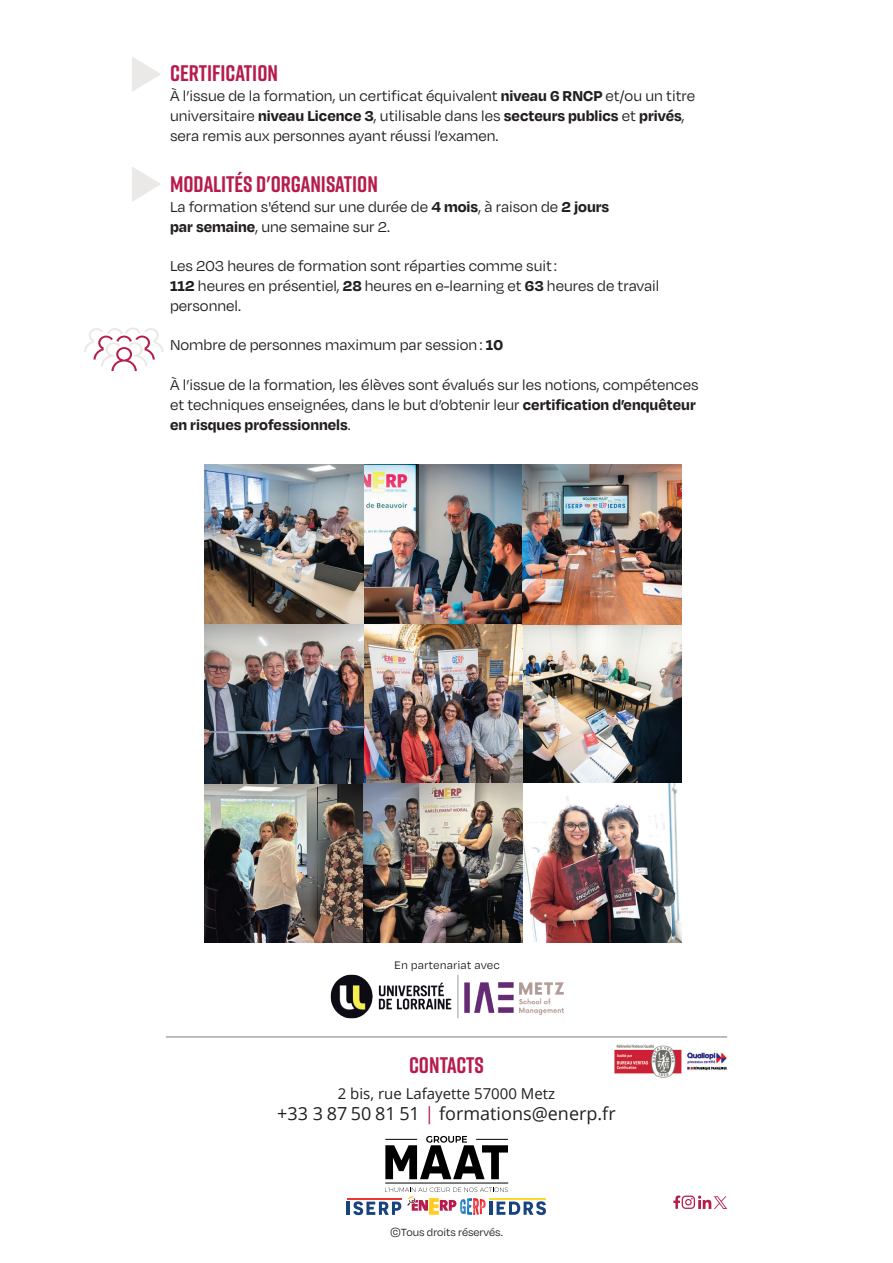
<style>
.page{position:relative;width:893px;height:1263px;background:#fff}
.page>*{position:absolute;margin:0;border:0;box-sizing:border-box;transform-origin:0 0}
.t1{font:46.8px "Degular";color:#eae9e8}
.t2{font:700 22.5px "Rift";color:#b61b4b}
.t3{font:18px "Open Sans";color:#231f20}
.t4{font:16.5px/19.8px "Degular";color:#231f20}
.t5{font:15px "Open Sans";color:#231f20}
.t6{font:100 12.45px "Degular Var Text";color:#231f20}
.t7{font:12px "Degular";color:#231f20}
.s1{font-weight:700}
.s2{color:#b51c4a}
</style>
<div class="page">
<hr style="left:166px;top:1036px;width:561px;height:1px;background:#9d9fa2">
<svg style="left:673px;top:1195px;width:54px;height:14px"></svg>
<hr style="left:347px;top:1201px;width:3px;height:14px;background:#17437e">
<hr style="left:347px;top:1198px;width:55px;height:1px;background:#ed3636">
<svg style="left:353px;top:1187px;width:193px;height:28px"></svg>
<svg style="left:385px;top:1136px;width:123px;height:43px"></svg>
<hr style="left:385px;top:1139px;width:32px;height:1px;background:#000001">
<hr style="left:385px;top:1183px;width:123px;height:1px;background:#000001">
<hr style="left:476px;top:1139px;width:32px;height:1px;background:#000001">
<img style="left:330px;top:975px;width:234px;height:43px">
<img style="left:205px;top:465px;width:477px;height:477px">
<svg style="left:84px;top:327px;width:79px;height:44px"></svg>
<img style="left:615px;top:1044px;width:67px;height:34px">
<img style="left:687px;top:1052px;width:40px;height:19px">
<svg style="left:687px;top:1053px;width:39px;height:16px"></svg>
<h1 class="t1" style="left:166px;top:102px;width:44px;rotate:-180deg">◀</h1>
<h2 class="t2" style="left:170px;top:57px;width:109px">CERTIFICATION</h2>
<p class="t4" style="left:170px;top:85px;width:526px">À l’issue de la formation, un certificat équivalent <span class="s1">niveau 6 RNCP</span> et/ou un titre universitaire <span class="s1">niveau Licence 3</span>, utilisable dans les <span class="s1">secteurs publics</span> et <span class="s1">privés</span>, sera remis aux personnes ayant réussi l’examen.</p>
<h1 class="t1" style="left:166px;top:213px;width:44px;rotate:-180deg">◀</h1>
<h2 class="t2" style="left:170px;top:168px;width:209px">MODALITÉS D'ORGANISATION</h2>
<p class="t4" style="left:170px;top:196px;width:441px">La formation s'étend sur une durée de <span class="s1">4 mois</span>, à raison de <span class="s1">2 jours par semaine</span>, une semaine sur 2.</p>
<p class="t4" style="left:170px;top:255px;width:491px">Les 203 heures de formation sont réparties comme suit:<br><span class="s1">112</span> heures en présentiel, <span class="s1">28</span> heures en e-learning et <span class="s1">63</span> heures de travail personnel.</p>
<p class="t4" style="left:170px;top:335px;width:335px">Nombre de personnes maximum par session: <span class="s1">10</span></p>
<p class="t4" style="left:170px;top:374px;width:530px">À l’issue de la formation, les élèves sont évalués sur les notions, compétences et techniques enseignées, dans le but d’obtenir leur <span class="s1">certification d’enquêteur en risques professionnels</span>.</p>
<p class="t6" style="left:394px;top:958px;width:107px">En partenariat avec</p>
<h2 class="t2" style="left:409px;top:1049px;width:76px">CONTACTS</h2>
<p class="t5" style="left:338px;top:1083px;width:219px">2 bis, rue Lafayette 57000 Metz</p>
<p class="t3" style="left:277px;top:1101px;width:340px">+33 3 87 50 81 51 <span class="s2">|</span> formations@enerp.fr</p>
<p class="t7" style="left:390px;top:1225px;width:114px">©Tous droits réservés.</p>
</div>
